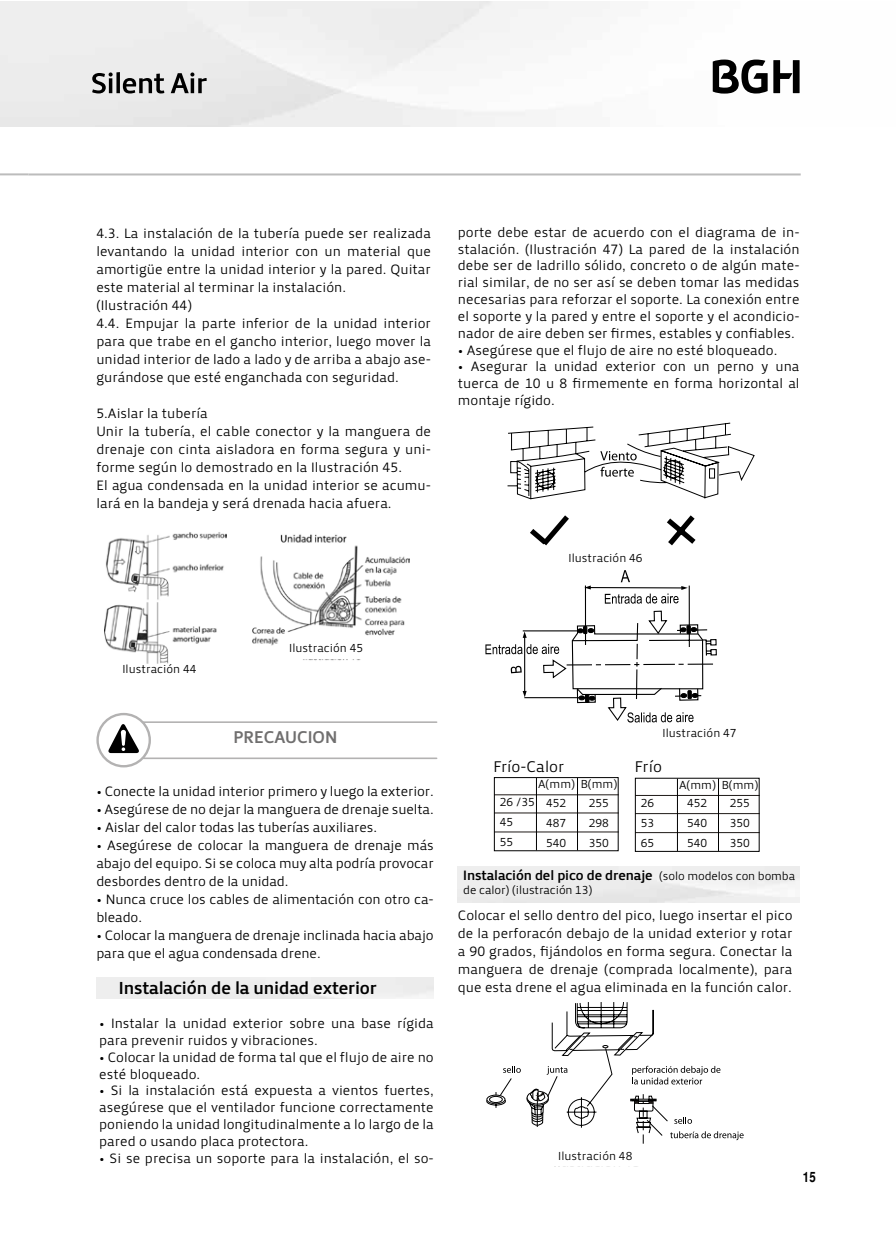
<style>
.page{position:relative;width:896px;height:1248px;background:#fff}
.page>*{position:absolute;margin:0;border:0;box-sizing:border-box;transform-origin:0 0}
.t1{font:18px "Priva Pro Three";letter-spacing:-.01em;color:#000}
.t2{font:17.6px "Priva Pro Three";color:#706f6f}
.t3{font:16px "Priva One Pro";color:#000}
.t4{font:14px/18px "Priva One Pro";color:#000}
.t5{font:14px "Priva Pro Three";letter-spacing:-.01em;color:#000}
.t6{font:700 condensed 14px "Helvetica";color:#000}
.t7{font:12px/20px "Priva One Pro";color:#000;text-align:justify}
.t8{font:12px "Priva Pro One";letter-spacing:-.01em;color:#000}
.s1{font-family:"Priva Pro One";font-size:12px}
</style>
<div class="page">
<hr style="left:0;top:173px;width:28px;height:2px;background:#bcbcbc">
<hr style="left:28px;top:173px;width:773px;height:2px;background:#bcbcbc">
<img style="left:0;top:1px;width:800px;height:125px">
<svg style="left:92px;top:72px;width:21px;height:21px"></svg>
<hr style="left:109px;top:78px;width:3px;height:15px;background:#000">
<svg style="left:116px;top:72px;width:4px;height:21px"></svg>
<svg style="left:123px;top:74px;width:41px;height:19px"></svg>
<svg style="left:171px;top:72px;width:36px;height:21px"></svg>
<svg style="left:713px;top:60px;width:86px;height:34px"></svg>
<svg style="left:108px;top:724px;width:31px;height:29px"></svg>
<div style="left:96px;top:712px;width:55px;height:55px;border:2px solid #b3b2b2;border-radius:50%"></div>
<hr style="left:143px;top:757px;width:294px;height:2px;background:#b3b2b2">
<hr style="left:143px;top:721px;width:294px;height:2px;background:#b3b2b2">
<img style="left:105px;top:532px;width:122px;height:131px">
<img style="left:253px;top:534px;width:156px;height:127px">
<div style="left:287px;top:641px;width:94px;height:18px;background:#fff"></div>
<svg style="left:507px;top:422px;width:248px;height:78px"></svg>
<svg style="left:485px;top:515px;width:232px;height:207px"></svg>
<hr style="left:494px;top:794px;width:125px;height:1px;background:#1f1a17">
<hr style="left:635px;top:794px;width:124px;height:1px;background:#1f1a17">
<hr style="left:494px;top:812px;width:125px;height:1px;background:#1f1a17">
<hr style="left:635px;top:813px;width:124px;height:1px;background:#1f1a17">
<hr style="left:494px;top:831px;width:125px;height:1px;background:#1f1a17">
<hr style="left:635px;top:832px;width:124px;height:1px;background:#1f1a17">
<div style="left:494px;top:777px;width:125px;height:74px;border:1px solid #000"></div>
<hr style="left:536px;top:778px;width:1px;height:72px;background:#000">
<hr style="left:677px;top:778px;width:1px;height:72px;background:#000">
<hr style="left:577px;top:778px;width:1px;height:72px;background:#000">
<hr style="left:718px;top:778px;width:1px;height:72px;background:#000">
<svg style="left:486px;top:1002px;width:257px;height:141px"></svg>
<p class="t4" style="left:96px;top:224px;width:336px">4.3. La instalación de la tubería puede ser realizada levantando la unidad interior con un material que amortigüe entre la unidad interior y la pared. Quitar este material al terminar la instalación.<br>(Ilustración 44)<br>4.4. Empujar la parte inferior de la unidad interior para que trabe en el gancho interior, luego mover la unidad interior de lado a lado y de arriba a abajo ase&shy;gurándose que esté enganchada con seguridad.</p>
<p class="t4" style="left:96px;top:404px;width:336px">5.Aislar la tubería<br>Unir la tubería, el cable conector y la manguera de drenaje con cinta aisladora en forma segura y uni&shy;forme según lo demostrado en la Ilustración 45.<br>El agua condensada en la unidad interior se acumu&shy;lará en la bandeja y será drenada hacia afuera.</p>
<p class="t4" style="left:458px;top:224px;width:343px;line-height:16.8px;text-align:justify">porte debe estar de acuerdo con el diagrama de in&shy;stalación. (Ilustración 47) La pared de la instalación debe ser de ladrillo sólido, concreto o de algún mate&shy;rial similar, de no ser así se deben tomar las medidas necesarias para reforzar el soporte. La conexión entre el soporte y la pared y entre el soporte y el acondicio&shy;nador de aire deben ser firmes, estables y confiables.</p>
<p class="t4" style="left:458px;top:341px;width:321px">• Asegúrese que el flujo de aire no esté bloqueado.</p>
<p class="t4" style="left:458px;top:358px;width:343px;line-height:16.8px;text-align:justify">• Asegurar la unidad exterior con un perno y una tuerca de 10 u 8 firmemente en forma horizontal al montaje rígido.</p>
<p class="t7" style="left:568px;top:548px;width:76px">Ilustración 46</p>
<p class="t7" style="left:122px;top:658px;width:76px">Ilustración 44</p>
<p class="t7" style="left:289px;top:637px;width:76px">Ilustración 45</p>
<p class="t2" style="left:233px;top:725px;width:105px">PRECAUCION</p>
<p class="t4" style="left:96px;top:781px;width:339px">• Conecte la unidad interior primero y luego la exterior.</p>
<p class="t4" style="left:96px;top:799px;width:339px">• Asegúrese de no dejar la manguera de drenaje suelta.</p>
<p class="t4" style="left:96px;top:817px;width:282px">• Aislar del calor todas las tuberías auxiliares.</p>
<p class="t4" style="left:96px;top:835px;width:339px;text-align:justify">• Asegúrese de colocar la manguera de drenaje más abajo del equipo. Si se coloca muy alta podría provocar desbordes dentro de la unidad.</p>
<p class="t4" style="left:96px;top:889px;width:339px">• Nunca cruce los cables de alimentación con otro ca&shy;bleado.</p>
<p class="t4" style="left:96px;top:925px;width:339px">• Colocar la manguera de drenaje inclinada hacia abajo para que el agua condensada drene.</p>
<p class="t1" style="left:119px;top:976px;width:259px">Instalación de la unidad exterior</p>
<p class="t4" style="left:99px;top:1014px;width:336px;line-height:16.8px">• Instalar la unidad exterior sobre una base rígida para prevenir ruidos y vibraciones.</p>
<p class="t4" style="left:99px;top:1048px;width:336px;line-height:16.8px">• Colocar la unidad de forma tal que el flujo de aire no esté bloqueado.</p>
<p class="t4" style="left:99px;top:1082px;width:336px;line-height:16.8px;text-align:justify">• Si la instalación está expuesta a vientos fuertes, asegúrese que el ventilador funcione correctamente poniendo la unidad longitudinalmente a lo largo de la pared o usando placa protectora.</p>
<p class="t4" style="left:99px;top:1148px;width:336px">• Si se precisa un soporte para la instalación, el so-</p>
<p class="t7" style="left:662px;top:722px;width:76px">Ilustración 47</p>
<p class="t3" style="left:493px;top:756px;width:72px">Frío-Calor</p>
<p class="t3" style="left:635px;top:756px;width:29px">Frío</p>
<p class="t7" style="left:500px;top:792px;width:37px;text-align:left">26 /35<br>45<br>55</p>
<p class="t7" style="left:641px;top:792px;width:15px">26<br>53<br>65</p>
<p class="t7" style="left:538px;top:774px;width:81px">A(mm) B(mm)</p>
<p class="t7" style="left:679px;top:774px;width:81px">A(mm) B(mm)</p>
<p class="t7" style="left:546px;top:792px;width:22px">452<br>487<br>540</p>
<p class="t7" style="left:687px;top:793px;width:22px">452<br>540<br>540</p>
<p class="t7" style="left:589px;top:792px;width:22px">255<br>298<br>350</p>
<p class="t7" style="left:730px;top:793px;width:22px">255<br>350<br>350</p>
<p class="t5" style="left:463px;top:866px;width:333px">Instalación del pico de drenaje <span class="s1">(solo modelos con bomba</span></p>
<p class="t8" style="left:463px;top:882px;width:131px">de calor) (ilustración 13)</p>
<p class="t4" style="left:458px;top:906px;width:336px;text-align:justify">Colocar el sello dentro del pico, luego insertar el pico de la perforacón debajo de la unidad exterior y rotar a 90 grados, fijándolos en forma segura. Conectar la manguera de drenaje (comprada localmente), para que esta drene el agua eliminada en la función calor.</p>
<p class="t7" style="left:558px;top:1145px;width:76px">Ilustración 48</p>
<p class="t6" style="left:802px;top:1169px;width:16px">15</p>
</div>
